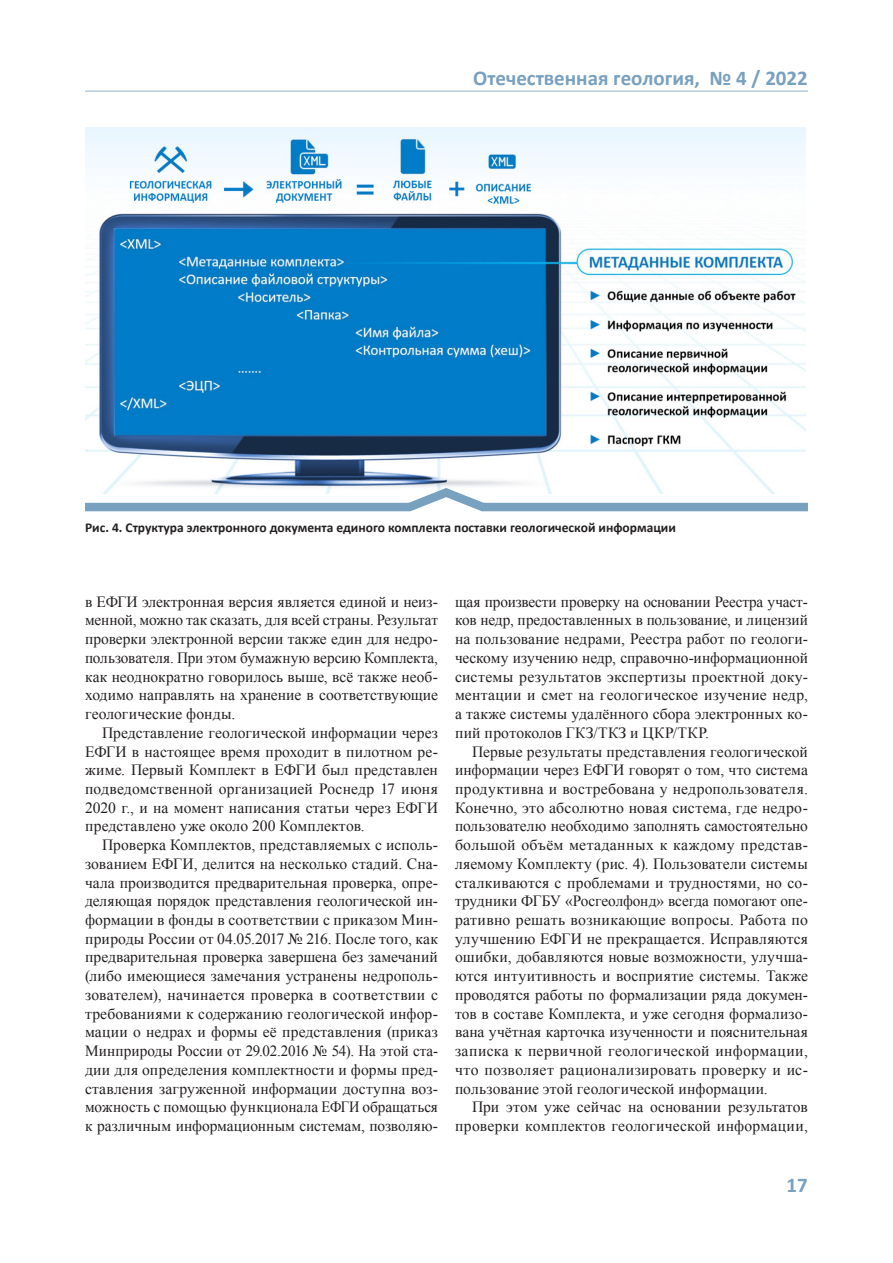
<style>
.page{position:relative;width:893px;height:1263px;background:#fff}
.page>*{position:absolute;margin:0;border:0;box-sizing:border-box;transform-origin:0 0}
.t1{font:700 21px "Calibri";color:#78a0bf}
.Основной_текст{font:15.6px/18.8px "Times New Roman";letter-spacing:.005em;color:#231f20;text-align:justify}
.Анотация{font:700 13.5px "Calibri";color:#231f20}
</style>
<div class="page">
<hr style="left:85px;top:91px;width:723px;height:1px;background:#9fbad2">
<img style="left:85px;top:128px;width:720px;height:355px">
<svg style="left:85px;top:483px;width:723px;height:29px"></svg>
<h1 class="t1" style="left:473px;top:65px;width:336px">Отечественная геология, № 4 / 2022</h1>
<p class="Анотация" style="left:85px;top:519px;width:592px">Рис. 4. Структура электронного документа единого комплекта поставки геологической информации</p>
<p class="Основной_текст" style="left:85px;top:592px;width:354px">в ЕФГИ электронная версия является единой и неиз&shy;менной, можно так сказать, для всей страны. Результат проверки электронной версии также един для недро&shy;пользователя. При этом бумажную версию Комплекта, как неоднократно говорилось выше, всё также необ&shy;ходимо направлять на хранение в соответствующие геологические фонды.</p>
<p class="Основной_текст" style="left:85px;top:723px;width:354px;text-indent:17px">Представление геологической информации через ЕФГИ в настоящее время проходит в пилотном ре&shy;жиме. Первый Комплект в ЕФГИ был представлен подведомственной организацией Роснедр 17 июня 2020 г., и на момент написания статьи через ЕФГИ представлено уже около 200 Комплектов.</p>
<p class="Основной_текст" style="left:85px;top:835px;width:354px;text-indent:17px">Проверка Комплектов, представляемых с исполь&shy;зованием ЕФГИ, делится на несколько стадий. Сна&shy;чала производится предварительная проверка, опре&shy;деляющая порядок представления геологической ин&shy;формации в фонды в соответствии с приказом Мин&shy;природы России от 04.05.2017 № 216. После того, как предварительная проверка завершена без замечаний (либо имеющиеся замечания устранены недрополь&shy;зователем), начинается проверка в соответствии с требованиями к содержанию геологической инфор&shy;мации о недрах и формы её представления (приказ Минприроды России от 29.02.2016 № 54). На этой ста&shy;дии для определения комплектности и формы пред&shy;ставления загруженной информации доступна воз&shy;можность с помощью функционала ЕФГИ обращаться к различным информационным системам, позволяю-</p>
<p class="Основной_текст" style="left:455px;top:592px;width:354px">щая произвести проверку на основании Реестра участ&shy;ков недр, предоставленных в пользование, и лицензий на пользование недрами, Реестра работ по геологи&shy;ческому изучению недр, справочно-информационной системы результатов экспертизы проектной доку&shy;ментации и смет на геологическое изучение недр, а также системы удалённого сбора электронных ко&shy;пий протоколов ГКЗ/ТКЗ и ЦКР/ТКР.</p>
<p class="Основной_текст" style="left:455px;top:742px;width:354px;text-indent:17px">Первые результаты представления геологической информации через ЕФГИ говорят о том, что система продуктивна и востребована у недропользователя.<br>Конечно, это абсолютно новая система, где недро&shy;пользователю необходимо заполнять самостоятельно большой объём метаданных к каждому представ&shy;ляемому Комплекту (рис. 4). Пользователи системы сталкиваются с проблемами и трудностями, но со&shy;трудники ФГБУ «Росгеолфонд» всегда помогают опе&shy;ративно решать возникающие вопросы. Работа по улучшению ЕФГИ не прекращается. Исправляются ошибки, добавляются новые возможности, улучша&shy;ются интуитивность и восприятие системы. Также проводятся работы по формализации ряда докумен&shy;тов в составе Комплекта, и уже сегодня формализо&shy;вана учётная карточка изученности и пояснительная записка к первичной геологической информации, что позволяет рационализировать проверку и ис&shy;пользование этой геологической информации.</p>
<p class="Основной_текст" style="left:455px;top:1097px;width:354px;text-align:right">При этом уже сейчас на основании результатов проверки комплектов геологической информации,</p>
<h1 class="t1" style="left:787px;top:1171px;width:23px">17</h1>
</div>
